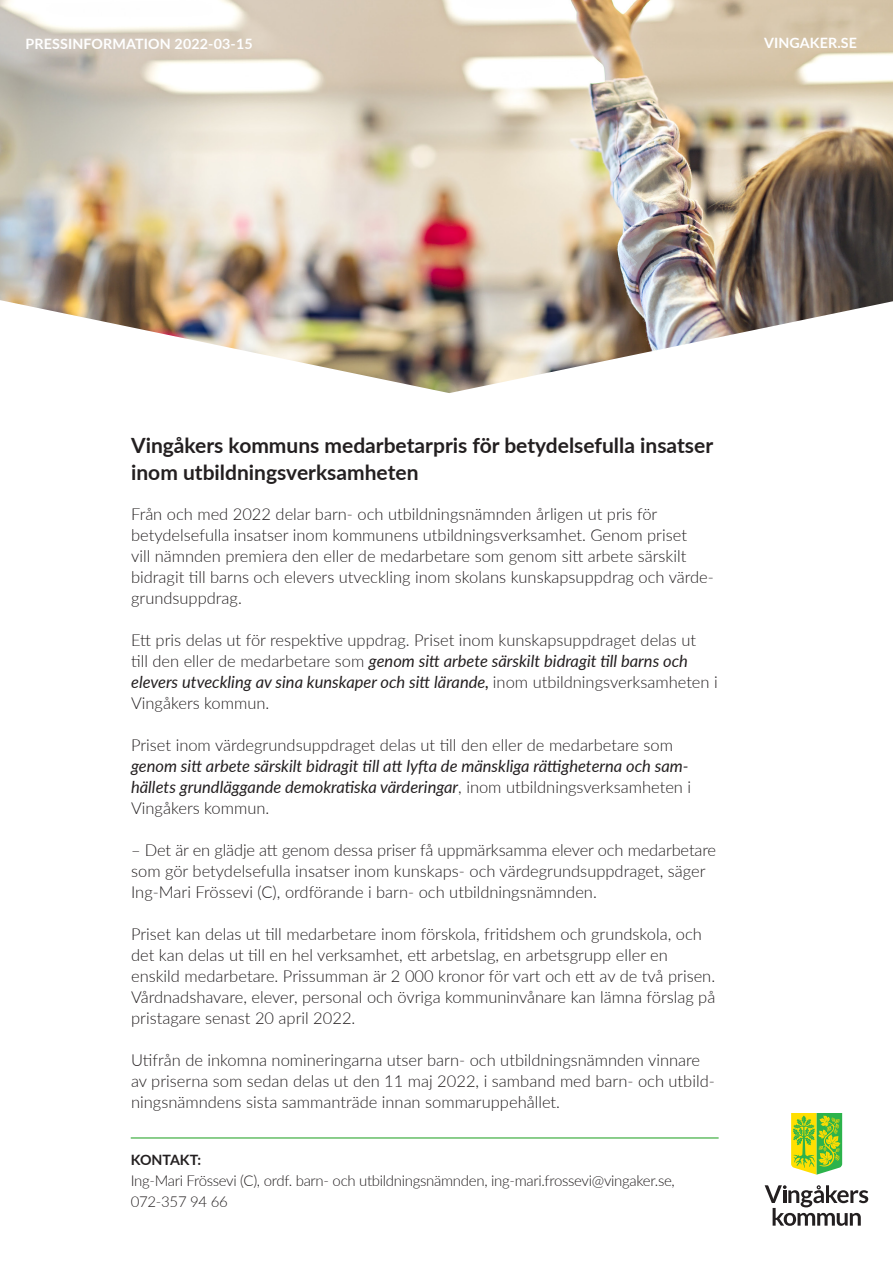
<style>
.page{position:relative;width:893px;height:1263px;background:#fff}
.page>*{position:absolute;margin:0;border:0;box-sizing:border-box;transform-origin:0 0}
.Ingress{font:700 21px/27px "Lato";color:#231f20}
.Ingress-2{font:300 16.5px/21px "Lato";color:#231f20}
.Ingress-3{font:italic 16.5px/21px "Lato";color:#231f20}
.Ingress-4{font:300 15px/21px "Lato";letter-spacing:-.02em;color:#231f20}
.Webbadress{font:700 14.25px "Lato";letter-spacing:.01em;color:#fff}
.Avsändare_-_rubrik{font:700 14.25px "Lato";color:#231f20}
.s1{font-weight:400;font-style:italic}
.s2{font-weight:300;font-style:normal}
</style>
<div class="page">
<img style="left:0;top:0;width:893px;height:291px">
<img style="left:0;top:291px;width:893px;height:102px">
<svg style="left:791px;top:1113px;width:51px;height:62px;background:#9fcc35"></svg>
<svg style="left:765px;top:1185px;width:103px;height:41px"></svg>
<hr style="left:131px;top:1137px;width:588px;height:2px;background:#65be67">
<p class="Webbadress" style="left:26px;top:33px;width:229px">PRESSINFORMATION 2022-03-15</p>
<p class="Webbadress" style="left:764px;top:32px;width:95px">VINGAKER.SE</p>
<p class="Ingress" style="left:131px;top:430px;width:584px">Vingåkers kommuns medarbetarpris för betydelsefulla insatser inom utbildningsverksamheten</p>
<p class="Ingress-2" style="left:131px;top:502px;width:584px">Från och med 2022 delar barn- och utbildningsnämnden årligen ut pris för betydelsefulla insatser inom kommunens utbildningsverksamhet. Genom priset<br>vill nämnden premiera den eller de medarbetare som genom sitt arbete särskilt bidragit till barns och elevers utveckling inom skolans kunskapsuppdrag och värde&shy;grundsuppdrag.</p>
<p class="Ingress-2" style="left:131px;top:628px;width:588px">Ett pris delas ut för respektive uppdrag. Priset inom kunskapsuppdraget delas ut<br>till den eller de medarbetare som <span class="s1">genom sitt arbete särskilt bidragit till barns och elevers utveckling av sina kunskaper och sitt lärande,</span> inom utbildningsverksamheten i Vingåkers kommun.</p>
<p class="Ingress-3" style="left:131px;top:733px;width:561px"><span class="s2">Priset inom värdegrundsuppdraget delas ut till den eller de medarbetare som </span>genom sitt arbete särskilt bidragit till att lyfta de mänskliga rättigheterna och sam&shy;hällets grundläggande demokratiska värderingar<span class="s2">, inom utbildningsverksamheten i Vingåkers kommun.</span></p>
<p class="Ingress-2" style="left:131px;top:838px;width:587px">– Det är en glädje att genom dessa priser få uppmärksamma elever och medarbetare som gör betydelsefulla insatser inom kunskaps- och värdegrundsuppdraget, säger<br>Ing-Mari Frössevi (C), ordförande i barn- och utbildningsnämnden.</p>
<p class="Ingress-2" style="left:131px;top:922px;width:586px">Priset kan delas ut till medarbetare inom förskola, fritidshem och grundskola, och det kan delas ut till en hel verksamhet, ett arbetslag, en arbetsgrupp eller en enskild medarbetare. Prissumman är 2 000 kronor för vart och ett av de två prisen.</p>
<p class="Ingress-2" style="left:131px;top:985px;width:586px">Vårdnadshavare, elever, personal och övriga kommuninvånare kan lämna förslag på pristagare senast 20 april 2022.</p>
<p class="Ingress-2" style="left:131px;top:1048px;width:585px">Utifrån de inkomna nomineringarna utser barn- och utbildningsnämnden vinnare av priserna som sedan delas ut den 11 maj 2022, i samband med barn- och utbild&shy;ningsnämndens sista sammanträde innan sommaruppehållet.</p>
<p class="Avsändare_-_rubrik" style="left:131px;top:1149px;width:72px">KONTAKT:</p>
<p class="Ingress-4" style="left:131px;top:1169px;width:546px">Ing-Mari Frössevi (C), ordf. barn- och utbildningsnämnden, ing-mari.frossevi@vingaker.se,<br>072-357 94 66</p>
</div>
